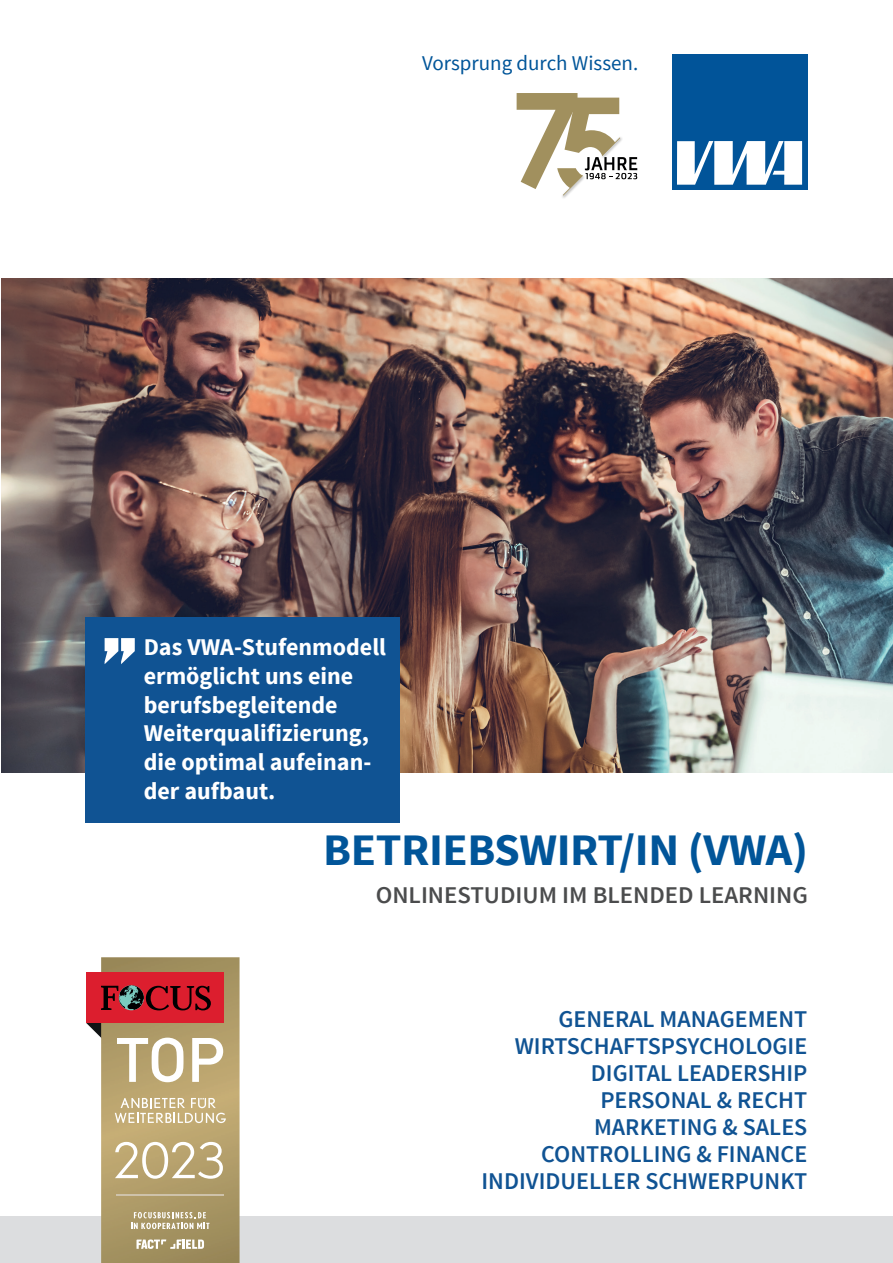
<style>
.page{position:relative;width:893px;height:1263px;background:#fff}
.page>*{position:absolute;margin:0;border:0;box-sizing:border-box;transform-origin:0 0}
.t1{font:700 45px "Source Sans Pro";letter-spacing:-.01em;color:#015599}
.t2{font:600 24px/27px "Source Sans Pro";color:#105393;text-align:right}
.t3{font:700 24px/28.8px "Source Sans Pro";color:#fff}
.t4{font:600 24px "Source Sans Pro";color:#4b4c4d}
.t5{font:21px "Source Sans Pro";color:#015599}
</style>
<div class="page">
<div style="left:0;top:1216px;width:893px;height:47px;background:#dcdddf"></div>
<img style="left:1px;top:278px;width:892px;height:494px">
<div style="left:85px;top:618px;width:315px;height:205px;background:#105393"></div>
<svg style="left:105px;top:638px;width:30px;height:26px"></svg>
<div style="left:673px;top:54px;width:135px;height:136px;background:#015499"></div>
<svg style="left:677px;top:141px;width:125px;height:44px"></svg>
<img style="left:101px;top:957px;width:139px;height:306px">
<hr style="left:117px;top:1194px;width:107px;height:1px;background:#cec2aa">
<svg style="left:137px;top:1239px;width:67px;height:10px"></svg>
<svg style="left:115px;top:1098px;width:111px;height:25px"></svg>
<svg style="left:86px;top:1023px;width:98px;height:59px"></svg>
<svg style="left:192px;top:1038px;width:31px;height:44px"></svg>
<div style="left:86px;top:972px;width:138px;height:51px;background:#dc1e2e"></div>
<svg style="left:101px;top:985px;width:110px;height:25px"></svg>
<svg style="left:115px;top:1142px;width:108px;height:37px"></svg>
<svg style="left:131px;top:1212px;width:78px;height:17px"></svg>
<svg style="left:517px;top:93px;width:120px;height:103px"></svg>
<p class="t5" style="left:422px;top:50px;width:218px">Vorsprung durch Wissen.</p>
<p class="t3" style="left:144px;top:633px;width:244px">Das VWA-Stufenmodell ermöglicht uns eine berufsbegleitende<br>Weiterqualifizierung, die optimal aufeinan&shy;der aufbaut.</p>
<h1 class="t1" style="left:323px;top:821px;width:486px">BETRIEBSWIRT/IN (VWA)</h1>
<p class="t4" style="left:376px;top:880px;width:434px">ONLINESTUDIUM IM BLENDED LEARNING</p>
<p class="t2" style="left:482px;top:1006px;width:327px">GENERAL MANAGEMENT<br>WIRTSCHAFTSPSYCHOLOGIE<br>DIGITAL LEADERSHIP<br>PERSONAL &amp; RECHT<br>MARKETING &amp; SALES<br>CONTROLLING &amp; FINANCE<br>INDIVIDUELLER SCHWERPUNKT</p>
</div>
